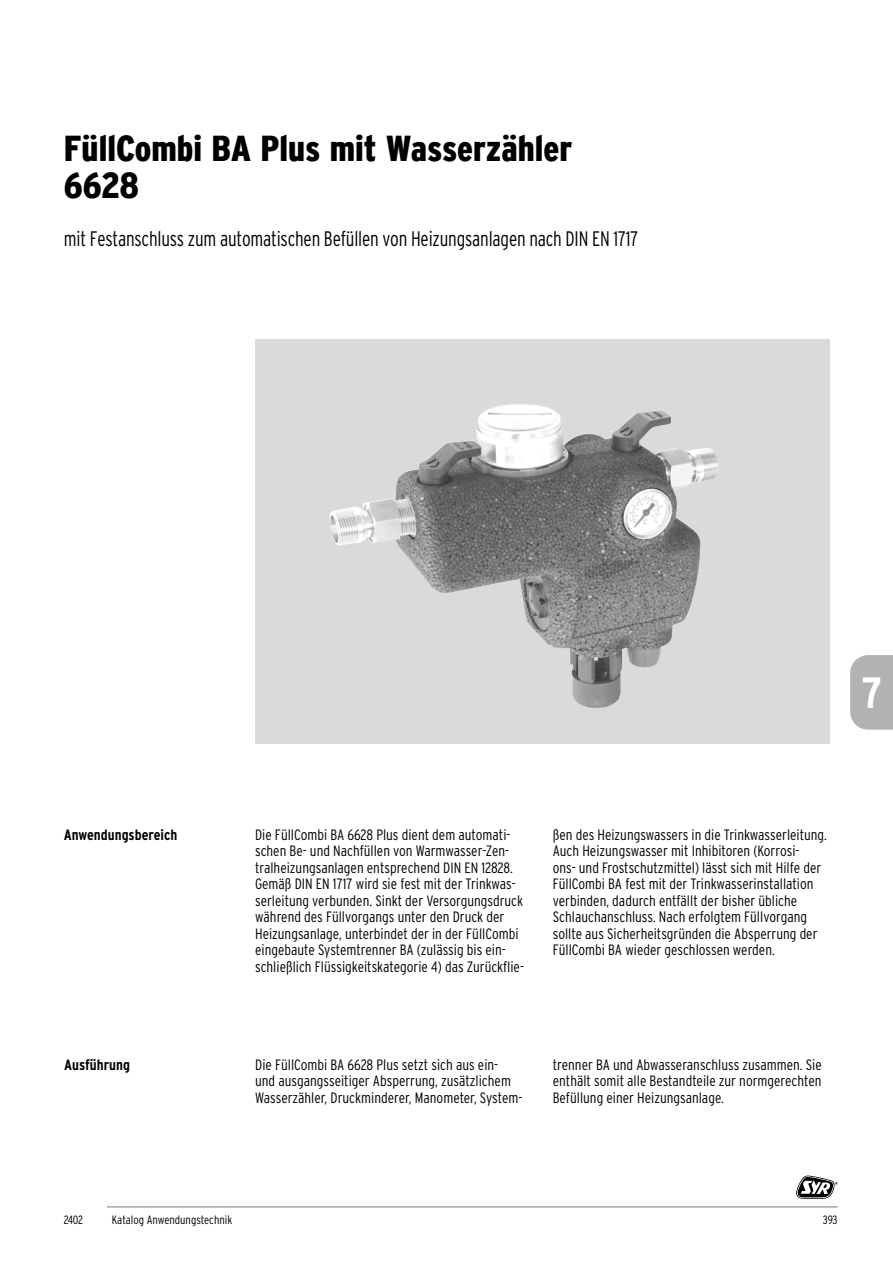
<style>
.page{position:relative;width:893px;height:1263px;background:#fff}
.page>*{position:absolute;margin:0;border:0;box-sizing:border-box;transform-origin:0 0}
.t1{font:700 condensed 43.8px "Interstate";color:#fff}
.t2{font:900 condensed 36px/37.5px "Interstate";color:#000}
.t3{font:300 condensed 21px "Interstate";letter-spacing:-.01em;color:#000;scale:.92 1}
.t4{font:300 condensed 15px/16.5px "Interstate";color:#000}
.t5{font:700 condensed 15px "Interstate";color:#000}
.t6{font:300 condensed 12px "Interstate";color:#000}
</style>
<div class="page">
<svg style="left:255px;top:340px;width:574px;height:404px;background:#c6c6c6"></svg>
<img style="left:404px;top:404px;width:114px;height:68px">
<svg style="left:796px;top:1175px;width:42px;height:24px"></svg>
<hr style="left:107px;top:1206px;width:731px;height:1px;background:#000">
<svg style="left:850px;top:655px;width:43px;height:75px;background:#b7b6b6"></svg>
<h2 class="t2" style="left:64px;top:129px;width:510px">FüllCombi BA Plus mit Wasserzähler<br>6628</h2>
<h3 class="t3" style="left:64px;top:226px;width:626px">mit Festanschluss zum automatischen Befüllen von Heizungsanlagen nach DIN EN 1717</h3>
<h1 class="t1" style="left:862px;top:666px;width:22px">7</h1>
<p class="t5" style="left:64px;top:825px;width:115px">Anwendungsbereich</p>
<p class="t5" style="left:64px;top:1055px;width:67px">Ausführung</p>
<p class="t4" style="left:255px;top:826px;width:270px">Die FüllCombi BA 6628 Plus dient dem automati&shy;schen Be- und Nachfüllen von Warmwasser-Zen&shy;tralheizungsanlagen entsprechend DIN EN 12828.<br>Gemäß DIN EN 1717 wird sie fest mit der Trinkwas&shy;serleitung verbunden. Sinkt der Versorgungsdruck während des Füllvorgangs unter den Druck der Heizungsanlage, unterbindet der in der FüllCombi eingebaute Systemtrenner BA (zulässig bis ein&shy;schließlich Flüssigkeitskategorie 4) das Zurückflie-</p>
<p class="t4" style="left:553px;top:826px;width:276px">ßen des Heizungswassers in die Trinkwasserleitung.<br>Auch Heizungswasser mit Inhibitoren (Korrosi-<br>ons- und Frostschutzmittel) lässt sich mit Hilfe der FüllCombi BA fest mit der Trinkwasserinstallation verbinden, dadurch entfällt der bisher übliche Schlauchanschluss. Nach erfolgtem Füllvorgang sollte aus Sicherheitsgründen die Absperrung der FüllCombi BA wieder geschlossen werden.</p>
<p class="t4" style="left:255px;top:1056px;width:269px">Die FüllCombi BA 6628 Plus setzt sich aus ein-<br>und ausgangsseitiger Absperrung, zusätzlichem<br>Wasserzähler, Druckminderer, Manometer, System-</p>
<p class="t4" style="left:553px;top:1056px;width:271px;text-align:justify">trenner BA und Abwasseranschluss zusammen. Sie enthält somit alle Bestandteile zur normgerechten Befüllung einer Heizungsanlage.</p>
<p class="t6" style="left:64px;top:1212px;width:21px">2402</p>
<p class="t6" style="left:112px;top:1212px;width:122px">Katalog Anwendungstechnik</p>
<p class="t6" style="left:823px;top:1212px;width:16px">393</p>
</div>
